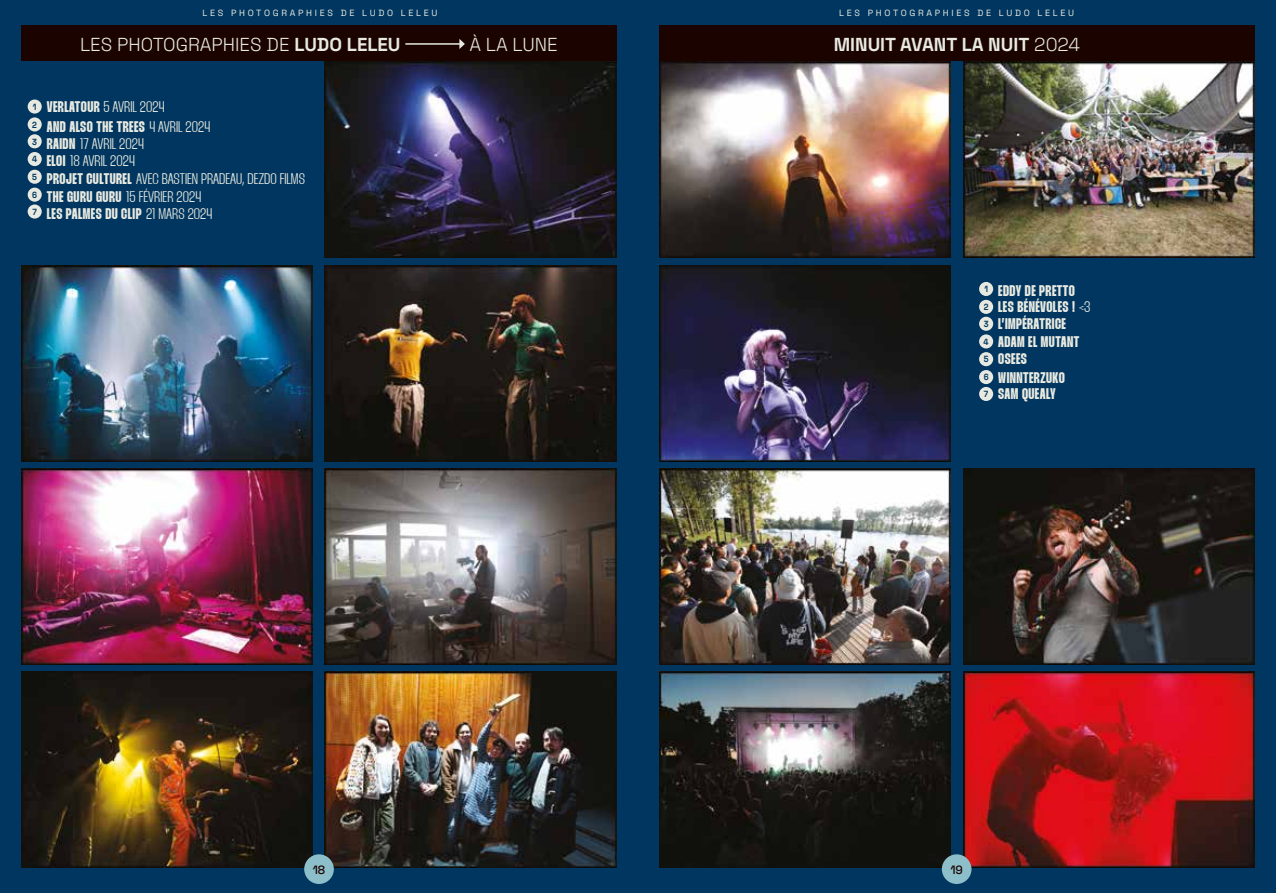
<style>
.page{position:relative;width:1276px;height:893px;background:#00365f}
.page>*{position:absolute;margin:0;border:0;box-sizing:border-box;transform-origin:0 0}
.t1{font:300 18.75px "Space Grotesk";color:#e8eae1}
.t2{font:15.3px "Thunder Bold LC";letter-spacing:.03em;color:#e8eae1}
.t3{font:15.3px "Thunder Light LC";color:#e8eae1}
.t4{font:300 12px "Space Grotesk";color:#1b0300}
.t5{font:300 9px "Space Grotesk";letter-spacing:.3em;color:#e8eae1}
.t6{font:300 8.85px "Space Grotesk";color:#00365f;scale:.9 1}
.s1{font-family:"Thunder Bold LC"}
.s2{font-family:"Thunder Light LC"}
.s3{font-family:"Space Grotesk";font-weight:300;font-size:8.85px;color:#00365f}
</style>
<div class="page">
<div style="left:21px;top:26px;width:595px;height:35px;background:#1b0300"></div>
<hr style="left:405px;top:43px;width:55px;height:2px;background:#e8eae1">
<svg style="left:459px;top:39px;width:6px;height:10px"></svg>
<div style="left:659px;top:26px;width:595px;height:35px;background:#1b0300"></div>
<img style="left:325px;top:672px;width:291px;height:195px">
<img style="left:325px;top:62px;width:291px;height:196px">
<img style="left:963px;top:62px;width:291px;height:196px">
<img style="left:659px;top:62px;width:291px;height:196px">
<img style="left:325px;top:265px;width:291px;height:196px">
<img style="left:21px;top:468px;width:292px;height:196px">
<img style="left:659px;top:468px;width:291px;height:196px">
<img style="left:963px;top:468px;width:291px;height:196px">
<img style="left:21px;top:672px;width:292px;height:195px">
<img style="left:659px;top:672px;width:291px;height:195px">
<img style="left:963px;top:672px;width:291px;height:195px">
<img style="left:325px;top:468px;width:291px;height:196px">
<div style="left:304px;top:854px;width:30px;height:30px;background:#8dbfca;border-radius:50%"></div>
<img style="left:21px;top:265px;width:292px;height:196px">
<img style="left:659px;top:265px;width:291px;height:196px">
<div style="left:942px;top:854px;width:29px;height:30px;background:#8dbfca;border-radius:50%"></div>
<div style="left:28px;top:100px;width:14px;height:14px;background:#e8eae1;border-radius:50%"></div>
<div style="left:28px;top:170px;width:14px;height:14px;background:#e8eae1;border-radius:50%"></div>
<div style="left:28px;top:134px;width:14px;height:14px;background:#e8eae1;border-radius:50%"></div>
<div style="left:28px;top:204px;width:14px;height:15px;background:#e8eae1;border-radius:50%"></div>
<div style="left:28px;top:117px;width:14px;height:14px;background:#e8eae1;border-radius:50%"></div>
<div style="left:28px;top:188px;width:14px;height:14px;background:#e8eae1;border-radius:50%"></div>
<div style="left:28px;top:152px;width:14px;height:14px;background:#e8eae1;border-radius:50%"></div>
<div style="left:979px;top:282px;width:14px;height:14px;background:#e8eae1;border-radius:50%"></div>
<div style="left:979px;top:352px;width:14px;height:14px;background:#e8eae1;border-radius:50%"></div>
<div style="left:979px;top:317px;width:14px;height:14px;background:#e8eae1;border-radius:50%"></div>
<div style="left:979px;top:387px;width:14px;height:14px;background:#e8eae1;border-radius:50%"></div>
<div style="left:979px;top:300px;width:14px;height:14px;background:#e8eae1;border-radius:50%"></div>
<div style="left:979px;top:370px;width:14px;height:14px;background:#e8eae1;border-radius:50%"></div>
<div style="left:979px;top:334px;width:14px;height:14px;background:#e8eae1;border-radius:50%"></div>
<p class="t5" style="left:202px;top:7px;width:236px">LES PHOTOGRAPHIES DE LUDO LELEU</p>
<p class="t5" style="left:839px;top:7px;width:236px">LES PHOTOGRAPHIES DE LUDO LELEU</p>
<p class="t1" style="left:80px;top:30px;width:322px">LES PHOTOGRAPHIES DE LUDO LELEU</p>
<p class="t1" style="left:469px;top:30px;width:90px">À LA LUNE</p>
<p class="t1" style="left:833px;top:30px;width:248px">MINUIT AVANT LA NUIT 2024</p>
<p class="t6" style="left:33px;top:100px;width:6px">1</p>
<p class="t3" style="left:47px;top:100px;width:119px"><span class="s1">VERLATOUR</span> 5 AVRIL 2024</p>
<p class="t6" style="left:32px;top:118px;width:7px">2</p>
<p class="t2" style="left:47px;top:120px;width:165px">AND ALSO THE TREES <span class="s2">4 AVRIL 2024</span></p>
<p class="t6" style="left:32px;top:135px;width:7px">3</p>
<p class="t3" style="left:47px;top:137px;width:99px"><span class="s1">RAIDN</span> 17 AVRIL 2024</p>
<p class="t6" style="left:32px;top:153px;width:7px">4</p>
<p class="t3" style="left:47px;top:154px;width:90px"><span class="s1">ELOI</span> 18 AVRIL 2024</p>
<p class="t6" style="left:32px;top:170px;width:7px">5</p>
<p class="t3" style="left:47px;top:172px;width:260px"><span class="s1">PROJET CULTUREL</span> AVEC BASTIEN PRADEAU, DEZDO FILMS</p>
<p class="t6" style="left:32px;top:188px;width:7px">6</p>
<p class="t3" style="left:47px;top:190px;width:156px"><span class="s1">THE GURU GURU</span> 15 FÉVRIER 2024</p>
<p class="t6" style="left:32px;top:205px;width:6px">7</p>
<p class="t2" style="left:47px;top:207px;width:167px">LES PALMES DU CLIP <span class="s2">21 MARS 2024</span></p>
<p class="t6" style="left:984px;top:283px;width:6px">1</p>
<p class="t2" style="left:998px;top:284px;width:78px">EDDY DE PRETTO</p>
<p class="t6" style="left:983px;top:300px;width:7px">2</p>
<p class="t2" style="left:998px;top:300px;width:94px">LES BÉNÉVOLES ! <span class="s2">&lt;3</span></p>
<p class="t6" style="left:983px;top:317px;width:7px">3</p>
<p class="t2" style="left:998px;top:317px;width:69px">L’IMPÉRATRICE</p>
<p class="t2" style="left:983px;top:334px;width:97px"><span class="s3">4</span> ADAM EL MUTANT</p>
<p class="t6" style="left:983px;top:353px;width:7px">5</p>
<p class="t2" style="left:998px;top:352px;width:30px">OSEES</p>
<p class="t6" style="left:983px;top:371px;width:7px">6</p>
<p class="t2" style="left:998px;top:370px;width:68px">WINNTERZUKO</p>
<p class="t6" style="left:984px;top:388px;width:6px">7</p>
<p class="t2" style="left:998px;top:387px;width:59px">SAM QUEALY</p>
<p class="t4" style="left:313px;top:861px;width:14px">18</p>
<p class="t4" style="left:950px;top:861px;width:14px">19</p>
</div>
